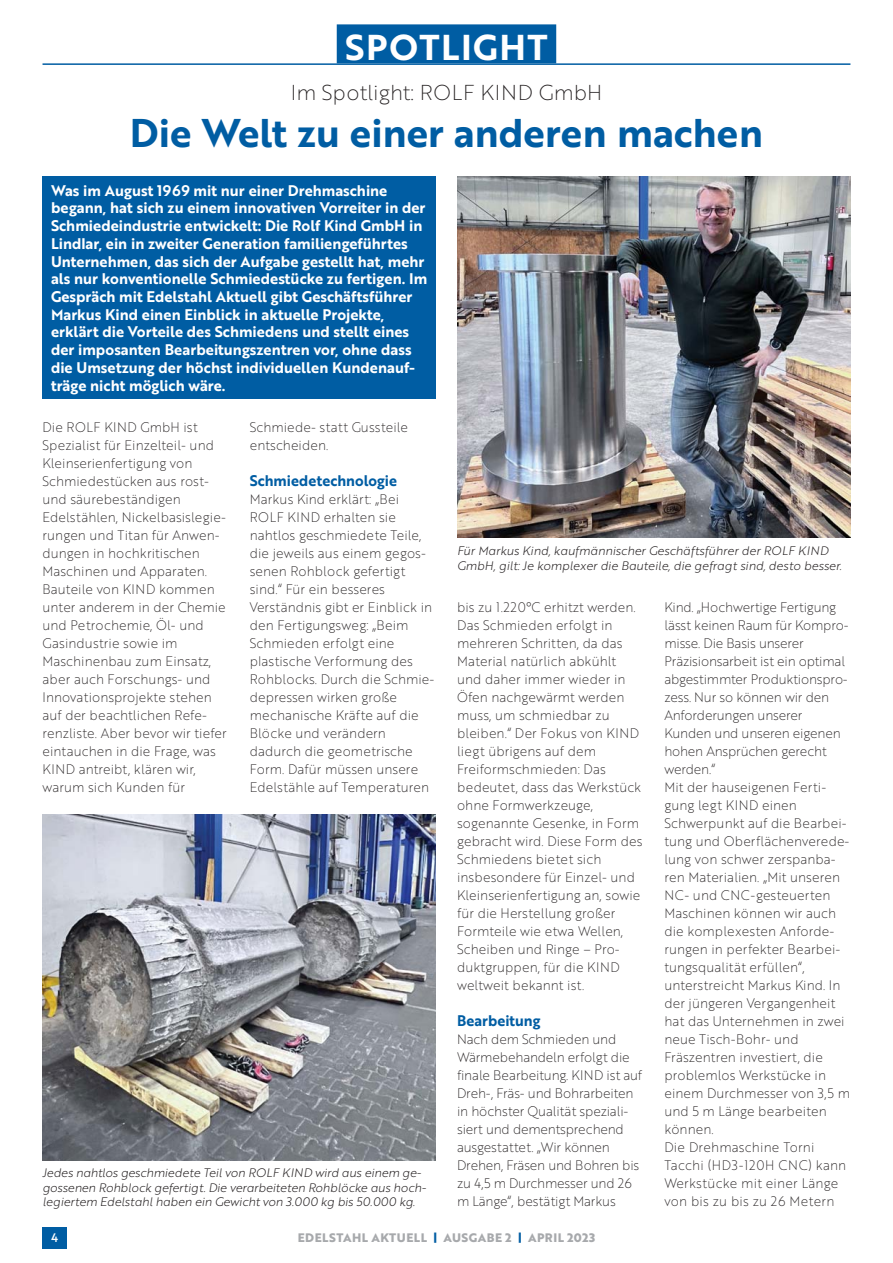
<style>
.page{position:relative;width:893px;height:1263px;background:#fff}
.page>*{position:absolute;margin:0;border:0;box-sizing:border-box;transform-origin:0 0}
.t1{font:39px "Brother 1816 Bold";color:#005da3}
.t2{font:34.95px "Brother 1816 Bold";letter-spacing:.04em;color:#fff}
.t3{font:21px "Brother 1816 Thin";color:#231f20}
.t4{font:15px/17.7px "Brother 1816 Bold";color:#fff}
.t5{font:15px "Brother 1816 Bold";color:#005da3;scale:.96 1}
.t6{font:13.5px/18px "Brother 1816 Thin";letter-spacing:.005em;color:#231f20;scale:.96 1}
.t7{font:13.5px/18px "Brother 1816 Thin";letter-spacing:-.015em;color:#231f20;scale:.96 1}
.t8{font:12px/14.4px "Brother 1816 Light Italic";letter-spacing:-.005em;color:#231f20}
.t9{font:700 12px "Brother 1816 Extra";letter-spacing:.04em;color:#a7a9ac}
.t10{font:12px "Brother 1816 Medium";color:#fff}
.s1{color:#005da3}
</style>
<div class="page">
<div style="left:43px;top:1227px;width:24px;height:21px;background:#005da3"></div>
<div style="left:337px;top:24px;width:219px;height:39px;background:#005da3"></div>
<hr style="left:43px;top:63px;width:807px;height:2px;background:#005da3">
<div style="left:43px;top:176px;width:393px;height:223px;background:#005da3"></div>
<img style="left:43px;top:814px;width:393px;height:346px">
<img style="left:457px;top:176px;width:393px;height:361px">
<h2 class="t2" style="left:345px;top:35px;width:204px">SPOTLIGHT</h2>
<h3 class="t3" style="left:291px;top:85px;width:313px">Im Spotlight: ROLF KIND GmbH</h3>
<h1 class="t1" style="left:130px;top:119px;width:635px">Die Welt zu einer anderen machen</h1>
<p class="t4" style="left:51px;top:183px;width:378px">Was im August 1969 mit nur einer Drehmaschine begann, hat sich zu einem innovativen Vorreiter in der Schmiedeindustrie entwickelt: Die Rolf Kind GmbH in Lindlar, ein in zweiter Generation familiengeführtes Unternehmen, das sich der Aufgabe gestellt hat, mehr als nur konventionelle Schmiedestücke zu fertigen. Im Gespräch mit Edelstahl Aktuell gibt Geschäftsführer Markus Kind einen Einblick in aktuelle Projekte, erklärt die Vorteile des Schmiedens und stellt eines der imposanten Bearbeitungszentren vor, ohne dass die Umsetzung der höchst individuellen Kundenauf&shy;träge nicht möglich wäre.</p>
<p class="t6" style="left:43px;top:420px;width:193px">Die ROLF KIND GmbH ist<br>Spezialist für Einzelteil- und<br>Kleinserienfertigung von<br>Schmiedestücken aus rost&shy;und säurebeständigen<br>Edelstählen, Nickelbasislegie&shy;rungen und Titan für Anwen&shy;dungen in hochkritischen<br>Maschinen und Apparaten.<br>Bauteile von KIND kommen unter anderem in der Chemie und Petrochemie, Öl- und<br>Gasindustrie sowie im<br>Maschinenbau zum Einsatz, aber auch Forschungs- und<br>Innovationsprojekte stehen auf der beachtlichen Refe&shy;renzliste. Aber bevor wir tiefer eintauchen in die Frage, was<br>KIND antreibt, klären wir, warum sich Kunden für</p>
<p class="t6" style="left:250px;top:420px;width:166px">Schmiede- statt Gussteile entscheiden.</p>
<p class="t5" style="left:250px;top:475px;width:155px">Schmiedetechnologie</p>
<p class="t6" style="left:250px;top:492px;width:194px">Markus Kind erklärt: „Bei<br>ROLF KIND erhalten sie nahtlos geschmiedete Teile, die jeweils aus einem gegos&shy;senen Rohblock gefertigt sind.“ Für ein besseres<br>Verständnis gibt er Einblick in den Fertigungsweg: „ Beim<br>Schmieden erfolgt eine plastische Verformung des<br>Rohblocks. Durch die Schmie&shy;depressen wirken große mechanische Kräfte auf die<br>Blöcke und verändern dadurch die geometrische<br>Form. Dafür müssen unsere<br>Edelstähle auf Temperaturen</p>
<p class="t8" style="left:43px;top:1167px;width:385px">Jedes nahtlos geschmiedete Teil von ROLF KIND wird aus einem ge&shy;gossenen Rohblock gefertigt. Die verarbeiteten Rohblöcke aus hoch&shy;legiertem Edelstahl haben ein Gewicht von 3.000 kg bis 50.000 kg.</p>
<p class="t8" style="left:457px;top:545px;width:386px">Für Markus Kind, kaufmännischer Geschäftsführer der ROLF KIND<br>GmbH, gilt: Je komplexer die Bauteile, die gefragt sind, desto besser.</p>
<p class="t6" style="left:457px;top:600px;width:195px">bis zu 1.220°C erhitzt werden.<br>Das Schmieden erfolgt in mehreren Schritten, da das<br>Material natürlich abkühlt und daher immer wieder in<br>Öfen nachgewärmt werden muss, um schmiedbar zu bleiben.“ Der Fokus von KIND liegt übrigens auf dem<br>Freiformschmieden: Das bedeutet, dass das Werkstück ohne Formwerkzeuge, sogenannte Gesenke, in Form gebracht wird. Diese Form des<br>Schmiedens bietet sich insbesondere für Einzel- und<br>Kleinserienfertigung an, sowie für die Herstellung großer<br>Formteile wie etwa Wellen,<br>Scheiben und Ringe – Pro&shy;duktgruppen, für die KIND weltweit bekannt ist.</p>
<p class="t5" style="left:457px;top:1015px;width:88px">Bearbeitung</p>
<p class="t7" style="left:457px;top:1032px;width:194px">Nach dem Schmieden und<br>Wärmebehandeln erfolgt die finale Bearbeitung. KIND ist auf<br>Dreh-, Fräs- und Bohrarbeiten in höchster Qualität speziali&shy;siert und dementsprechend ausgestattet. „Wir können<br>Drehen, Fräsen und Bohren bis zu 4,5 m Durchmesser und 26 m Länge“, bestätigt Markus</p>
<p class="t6" style="left:664px;top:600px;width:195px">Kind. „Hochwertige Fertigung lässt keinen Raum für Kompro&shy;misse. Die Basis unserer<br>Präzisionsarbeit ist ein optimal abgestimmter Produktionspro&shy;zess. Nur so können wir den<br>Anforderungen unserer<br>Kunden und unseren eigenen hohen Ansprüchen gerecht werden.“<br>Mit der hauseigenen Ferti&shy;gung legt KIND einen<br>Schwerpunkt auf die Bearbei&shy;tung und Oberflächenverede&shy;lung von schwer zerspanba&shy;ren Materialien. „Mit unseren<br>NC- und CNC-gesteuerten<br>Maschinen können wir auch die komplexesten Anforde&shy;rungen in perfekter Bearbei&shy;tungsqualität erfüllen“, unterstreicht Markus Kind. In der jüngeren Vergangenheit hat das Unternehmen in zwei neue Tisch-Bohr- und<br>Fräszentren investiert, die problemlos Werkstücke in einem Durchmesser von 3,5 m und 5 m Länge bearbeiten können.<br>Die Drehmaschine Torni<br>Tacchi (HD3-120H CNC) kann<br>Werkstücke mit einer Länge von bis zu bis zu 26 Metern</p>
<p class="t10" style="left:51px;top:1233px;width:8px">4</p>
<p class="t9" style="left:298px;top:1233px;width:299px">EDELSTAHL AKTUELL <span class="s1">|</span> AUSGABE 2 <span class="s1">|</span> APRIL 2023</p>
</div>
